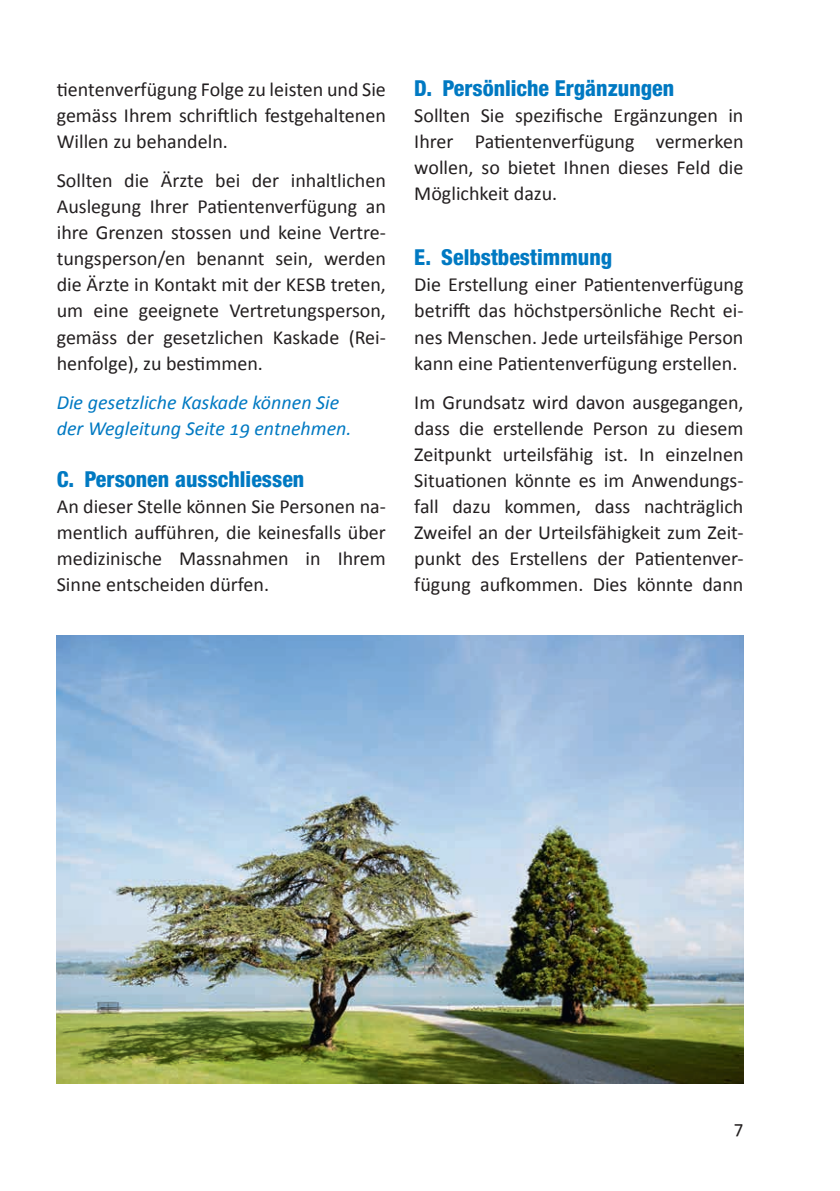
<style>
.page{position:relative;width:840px;height:1191px;background:#fff}
.page>*{position:absolute;margin:0;border:0;box-sizing:border-box;transform-origin:0 0}
.t1{font:800 condensed 22px "Helvetica Neue LT Pro";color:#0079c2}
.t2{font:20px/26px "Calibri";color:#231f20;text-align:justify}
.t3{font:italic 20px/26px "Calibri";color:#0079c2}
.t4{font:19px "Calibri";color:#231f20}
</style>
<div class="page">
<img style="left:57px;top:635px;width:686px;height:448px">
<p class="t2" style="left:57px;top:77px;width:330px">tientenverfügung Folge zu leisten und Sie gemäss Ihrem schriftlich festgehaltenen Willen zu behandeln.</p>
<p class="t2" style="left:57px;top:168px;width:330px">Sollten die Ärzte bei der inhaltlichen Auslegung Ihrer Patientenverfügung an ihre Grenzen stossen und keine Vertre&shy;tungsperson/en benannt sein, werden die Ärzte in Kontakt mit der KESB treten, um eine geeignete Vertretungsperson, gemäss der gesetzlichen Kaskade (Rei&shy;henfolge), zu bestimmen.</p>
<p class="t3" style="left:57px;top:388px;width:296px">Die gesetzliche Kaskade können Sie der Wegleitung Seite 19 entnehmen.</p>
<p class="t1" style="left:57px;top:465px;width:249px">C. Personen ausschliessen</p>
<p class="t2" style="left:57px;top:493px;width:330px">An dieser Stelle können Sie Personen na&shy;mentlich aufführen, die keinesfalls über medizinische Massnahmen in Ihrem Sinne entscheiden dürfen.</p>
<p class="t1" style="left:414px;top:75px;width:261px">D. Persönliche Ergänzungen</p>
<p class="t2" style="left:414px;top:103px;width:330px">Sollten Sie spezifische Ergänzungen in Ihrer Patientenverfügung vermerken wollen, so bietet Ihnen dieses Feld die Möglichkeit dazu.</p>
<p class="t1" style="left:414px;top:244px;width:199px">E. Selbstbestimmung</p>
<p class="t2" style="left:414px;top:272px;width:330px">Die Erstellung einer Patientenverfügung betrifft das höchstpersönliche Recht ei&shy;nes Menschen. Jede urteilsfähige Person kann eine Patientenverfügung erstellen.</p>
<p class="t2" style="left:414px;top:389px;width:330px">Im Grundsatz wird davon ausgegangen, dass die erstellende Person zu diesem Zeitpunkt urteilsfähig ist. In einzelnen Situationen könnte es im Anwendungs&shy;fall dazu kommen, dass nachträglich Zweifel an der Urteilsfähigkeit zum Zeit&shy;punkt des Erstellens der Patientenver&shy;fügung aufkommen. Dies könnte dann</p>
<p class="t4" style="left:733px;top:1116px;width:11px">7</p>
</div>
